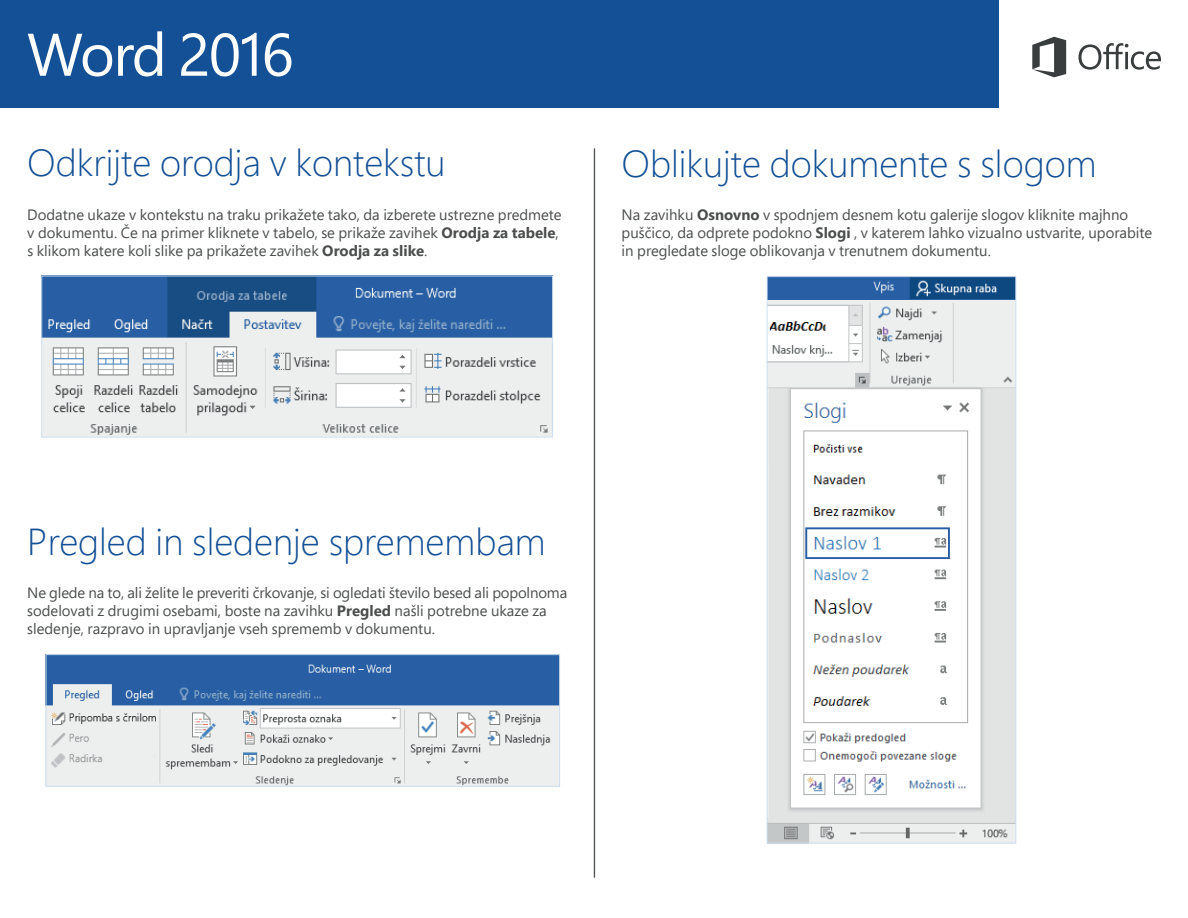
<style>
.page{position:relative;width:1188px;height:918px;background:#fff}
.page>*{position:absolute;margin:0;border:0;box-sizing:border-box;transform-origin:0 0}
.t1{font:60px "Segoe Pro";letter-spacing:-.025em;color:#fff}
.t2{font:300 37.5px "Segoe Pro";color:#145095}
.t3{font:15px/18px "Segoe Pro";color:#4c4e4e}
.s1{font-weight:700}
</style>
<div class="page">
<div style="left:0;top:0;width:999px;height:108px;background:#145095"></div>
<svg style="left:1078px;top:43px;width:83px;height:27px"></svg>
<svg style="left:1032px;top:37px;width:34px;height:40px"></svg>
<img style="left:43px;top:278px;width:508px;height:158px">
<div style="left:41px;top:276px;width:512px;height:162px;border:1px solid #cfdff0"></div>
<hr style="left:594px;top:148px;width:1px;height:730px;background:#4c4e4e">
<img style="left:769px;top:278px;width:245px;height:563px">
<div style="left:767px;top:276px;width:249px;height:567px;border:1px solid #cfdff0"></div>
<img style="left:48px;top:656px;width:510px;height:129px">
<div style="left:46px;top:654px;width:514px;height:133px;border:1px solid #cfdff0"></div>
<h1 class="t1" style="left:27px;top:13px;width:268px">Word 2016</h1>
<h2 class="t2" style="left:27px;top:137px;width:420px">Odkrijte orodja v kontekstu</h2>
<p class="t3" style="left:27px;top:205px;width:536px">Dodatne ukaze v kontekstu na traku prikažete tako, da izberete ustrezne predmete v dokumentu. Če na primer kliknete v tabelo, se prikaže zavihek <span class="s1">Orodja za tabele</span>, s klikom katere koli slike pa prikažete zavihek <span class="s1">Orodja za slike</span>.</p>
<h2 class="t2" style="left:622px;top:138px;width:476px">Oblikujte dokumente s slogom</h2>
<p class="t3" style="left:622px;top:206px;width:532px">Na zavihku <span class="s1">Osnovno</span> v spodnjem desnem kotu galerije slogov kliknite majhno puščico, da odprete podokno <span class="s1">Slogi</span> , v katerem lahko vizualno ustvarite, uporabite in pregledate sloge oblikovanja v trenutnem dokumentu.</p>
<h2 class="t2" style="left:27px;top:516px;width:520px">Pregled in sledenje spremembam</h2>
<p class="t3" style="left:27px;top:584px;width:541px">Ne glede na to, ali želite le preveriti črkovanje, si ogledati število besed ali popolnoma sodelovati z drugimi osebami, boste na zavihku <span class="s1">Pregled</span> našli potrebne ukaze za sledenje, razpravo in upravljanje vseh sprememb v dokumentu.</p>
</div>
